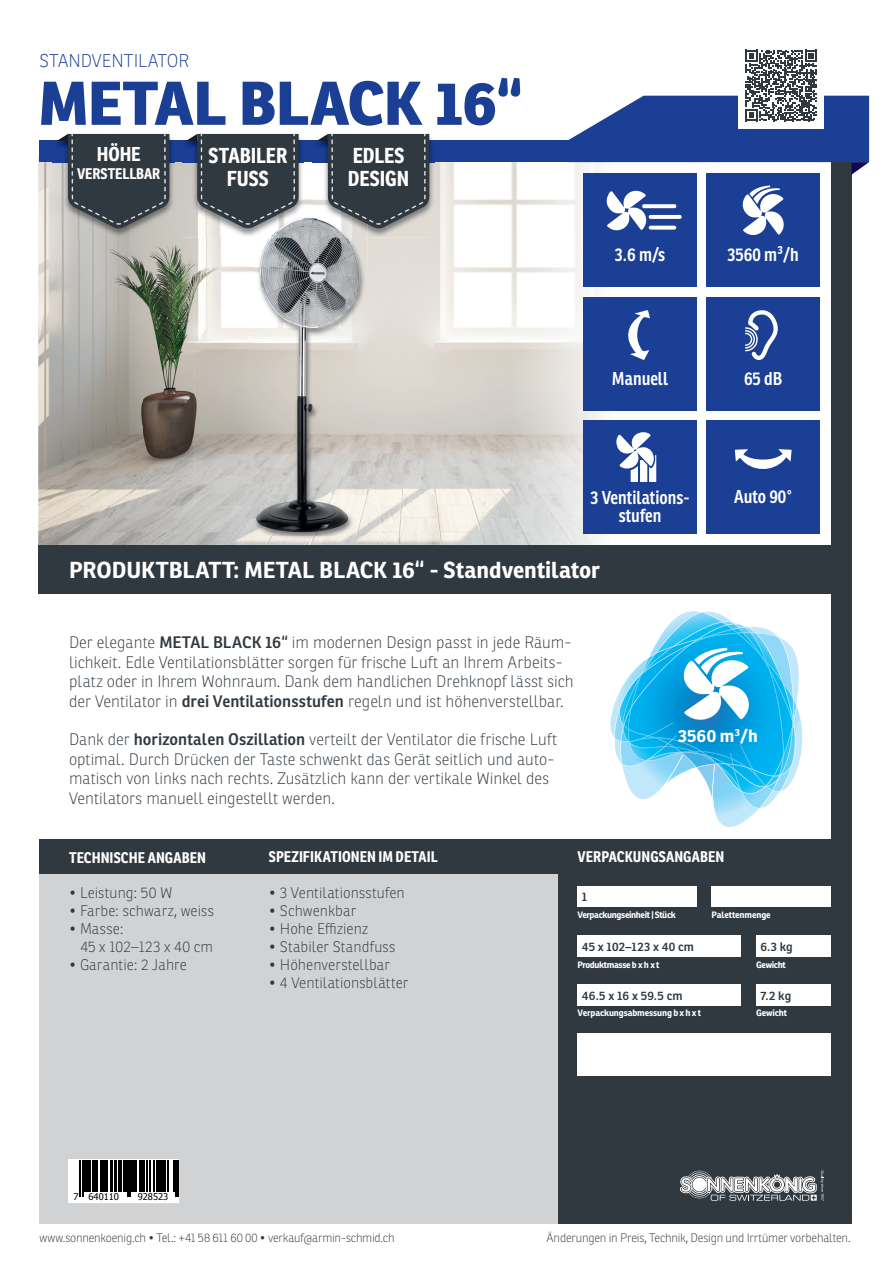
<style>
.page{position:relative;width:893px;height:1263px;background:#fff}
.page>*{position:absolute;margin:0;border:0;box-sizing:border-box;transform-origin:0 0}
.t1{font:800 60px "Ronnia";letter-spacing:-.01em;color:#1b3f94}
.t2{font:700 22.5px "Ronnia";letter-spacing:-.005em;color:#fff}
.t3{font:700 21px/23.9px "Ronnia Cond";letter-spacing:-.005em;color:#fff}
.t4{font:700 19.5px "Ronnia Cond";color:#fff}
.t5{font:600 18.15px/18.1px "Ronnia Cond";color:#fff;text-align:center}
.t6{font:100 18px "Ronnia";letter-spacing:-.005em;color:#1b3f94}
.t7{font:700 17.25px "Ronnia";color:#fff}
.t8{font:100 16.2px/19.5px "Ronnia";color:#313940}
.t9{font:100 15px/18px "Ronnia";letter-spacing:.005em;color:#313940}
.t10{font:700 15px "Ronnia Cond";letter-spacing:.005em;color:#fff}
.t11{font:100 12px "Ronnia";letter-spacing:-.02em;color:#313940}
.t12{font:600 12px "Ronnia";letter-spacing:.015em;color:#313940}
.t13{font:9.3px "Tahoma";color:#000001}
.t14{font:700 9px "Ronnia";letter-spacing:-.04em;color:#fff}
.t15{font:700 9px "Ronnia";letter-spacing:-.015em;color:#fff}
.s1{font-weight:600}
</style>
<div class="page">
<img style="left:38px;top:156px;width:52px;height:389px">
<img style="left:143px;top:162px;width:51px;height:383px">
<img style="left:303px;top:162px;width:10px;height:43px">
<img style="left:404px;top:162px;width:208px;height:383px">
<img style="left:90px;top:237px;width:53px;height:308px">
<img style="left:194px;top:237px;width:53px;height:308px">
<img style="left:352px;top:237px;width:52px;height:308px">
<img style="left:247px;top:535px;width:105px;height:10px">
<div style="left:39px;top:862px;width:812px;height:361px;background:#d1d2d4"></div>
<div style="left:558px;top:853px;width:293px;height:370px;background:#313940"></div>
<div style="left:39px;top:141px;width:802px;height:21px;background:#1b3f94"></div>
<div style="left:831px;top:140px;width:20px;height:932px;background:#313940"></div>
<div style="left:39px;top:839px;width:802px;height:34px;background:#313940"></div>
<div style="left:38px;top:545px;width:803px;height:48px;background:#313940"></div>
<svg style="left:680px;top:1170px;width:144px;height:31px"></svg>
<div style="left:706px;top:297px;width:114px;height:114px;background:#1b3f94"></div>
<svg style="left:745px;top:310px;width:33px;height:50px"></svg>
<img style="left:254px;top:535px;width:112px;height:5px">
<img style="left:246px;top:237px;width:122px;height:30px">
<img style="left:246px;top:267px;width:8px;height:268px">
<img style="left:366px;top:267px;width:2px;height:268px">
<img style="left:254px;top:217px;width:74px;height:318px">
<img style="left:328px;top:237px;width:38px;height:298px">
<svg style="left:567px;top:50px;width:302px;height:125px"></svg>
<svg style="left:69px;top:1159px;width:110px;height:44px"></svg>
<svg style="left:70px;top:1161px;width:108px;height:41px;fill:#fff"></svg>
<hr style="left:80px;top:1161px;width:1px;height:36px;background:#000001">
<hr style="left:82px;top:1161px;width:1px;height:36px;background:#000001">
<hr style="left:84px;top:1161px;width:1px;height:31px;background:#000001">
<hr style="left:86px;top:1161px;width:4px;height:31px;background:#000001">
<hr style="left:92px;top:1161px;width:3px;height:31px;background:#000001">
<hr style="left:97px;top:1161px;width:1px;height:31px;background:#000001">
<hr style="left:101px;top:1161px;width:2px;height:31px;background:#000001">
<hr style="left:104px;top:1161px;width:1px;height:31px;background:#000001">
<hr style="left:106px;top:1161px;width:2px;height:31px;background:#000001">
<hr style="left:110px;top:1161px;width:2px;height:31px;background:#000001">
<hr style="left:114px;top:1161px;width:2px;height:31px;background:#000001">
<hr style="left:118px;top:1161px;width:1px;height:31px;background:#000001">
<hr style="left:120px;top:1161px;width:1px;height:31px;background:#000001">
<hr style="left:123px;top:1161px;width:4px;height:31px;background:#000001">
<hr style="left:128px;top:1161px;width:1px;height:36px;background:#000001">
<hr style="left:130px;top:1161px;width:1px;height:36px;background:#000001">
<hr style="left:132px;top:1161px;width:3px;height:31px;background:#000001">
<hr style="left:136px;top:1161px;width:1px;height:31px;background:#000001">
<hr style="left:139px;top:1161px;width:2px;height:31px;background:#000001">
<hr style="left:142px;top:1161px;width:2px;height:31px;background:#000001">
<hr style="left:146px;top:1161px;width:1px;height:31px;background:#000001">
<hr style="left:149px;top:1161px;width:1px;height:31px;background:#000001">
<hr style="left:153px;top:1161px;width:1px;height:31px;background:#000001">
<hr style="left:157px;top:1161px;width:3px;height:31px;background:#000001">
<hr style="left:161px;top:1161px;width:2px;height:31px;background:#000001">
<hr style="left:164px;top:1161px;width:2px;height:31px;background:#000001">
<hr style="left:168px;top:1161px;width:1px;height:31px;background:#000001">
<hr style="left:173px;top:1161px;width:1px;height:31px;background:#000001">
<hr style="left:175px;top:1161px;width:1px;height:36px;background:#000001">
<hr style="left:177px;top:1161px;width:1px;height:36px;background:#000001">
<div style="left:578px;top:886px;width:119px;height:21px;background:#fff"></div>
<div style="left:711px;top:886px;width:120px;height:21px;background:#fff"></div>
<div style="left:578px;top:935px;width:163px;height:22px;background:#fff"></div>
<div style="left:756px;top:935px;width:75px;height:22px;background:#fff"></div>
<div style="left:578px;top:1033px;width:253px;height:43px;background:#fff"></div>
<div style="left:578px;top:984px;width:163px;height:22px;background:#fff"></div>
<div style="left:756px;top:984px;width:75px;height:22px;background:#fff"></div>
<div style="left:583px;top:421px;width:114px;height:113px;background:#1b3f94"></div>
<svg style="left:616px;top:432px;width:40px;height:50px"></svg>
<div style="left:583px;top:174px;width:114px;height:113px;background:#1b3f94"></div>
<svg style="left:649px;top:215px;width:33px;height:4px"></svg>
<svg style="left:607px;top:191px;width:69px;height:39px"></svg>
<div style="left:706px;top:174px;width:114px;height:113px;background:#1b3f94"></div>
<svg style="left:743px;top:185px;width:41px;height:50px"></svg>
<div style="left:706px;top:421px;width:114px;height:113px;background:#1b3f94"></div>
<svg style="left:735px;top:449px;width:57px;height:20px"></svg>
<div style="left:583px;top:297px;width:114px;height:114px;background:#1b3f94"></div>
<svg style="left:628px;top:310px;width:22px;height:50px"></svg>
<svg style="left:610px;top:611px;width:193px;height:216px"></svg>
<img style="left:313px;top:133px;width:121px;height:104px">
<img style="left:313px;top:214px;width:55px;height:23px">
<img style="left:313px;top:217px;width:53px;height:20px">
<svg style="left:317px;top:134px;width:112px;height:94px"></svg>
<img style="left:53px;top:133px;width:121px;height:104px">
<svg style="left:57px;top:134px;width:112px;height:94px"></svg>
<img style="left:182px;top:133px;width:121px;height:104px">
<img style="left:246px;top:214px;width:57px;height:23px">
<img style="left:254px;top:217px;width:49px;height:20px">
<svg style="left:186px;top:134px;width:113px;height:94px"></svg>
<p class="t6" style="left:39px;top:50px;width:152px">STANDVENTILATOR</p>
<h1 class="t1" style="left:39px;top:65px;width:485px">METAL BLACK 16“</h1>
<p class="t4" style="left:97px;top:142px;width:45px">HÖHE</p>
<p class="t10" style="left:77px;top:164px;width:85px">VERSTELLBAR</p>
<p class="t3" style="left:209px;top:143px;width:80px;text-align:center">STABILER<br>FUSS</p>
<p class="t3" style="left:348px;top:143px;width:63px">EDLES<br>DESIGN</p>
<p class="t5" style="left:615px;top:246px;width:52px">3.6 m/s</p>
<p class="t5" style="left:727px;top:246px;width:73px">3560 m³/h</p>
<p class="t5" style="left:612px;top:369px;width:58px">Manuell</p>
<p class="t5" style="left:591px;top:488px;width:101px">3 Ventilations&shy;stufen</p>
<p class="t5" style="left:744px;top:369px;width:40px">65 dB</p>
<p class="t5" style="left:734px;top:488px;width:60px">Auto 90°</p>
<h2 class="t2" style="left:69px;top:556px;width:532px">PRODUKTBLATT: METAL BLACK 16“ - Standventilator</h2>
<p class="t8" style="left:69px;top:633px;width:506px">Der elegante <span class="s1">METAL BLACK 16“</span> im modernen Design passt in jede Räum&shy;lichkeit. Edle Ventilationsblätter sorgen für frische Luft an Ihrem Arbeits&shy;platz oder in Ihrem Wohnraum. Dank dem handlichen Drehknopf lässt sich der Ventilator in <span class="s1">drei Ventilationsstufen</span> regeln und ist höhenverstellbar.</p>
<p class="t8" style="left:69px;top:730px;width:490px">Dank der <span class="s1">horizontalen Oszillation</span> verteilt der Ventilator die frische Luft optimal. Durch Drücken der Taste schwenkt das Gerät seitlich und auto&shy;matisch von links nach rechts. Zusätzlich kann der vertikale Winkel des Ventilators manuell eingestellt werden.</p>
<p class="t7" style="left:678px;top:725px;width:81px">3560 m<sup>3</sup>/h</p>
<p class="t10" style="left:69px;top:848px;width:138px">TECHNISCHE ANGABEN</p>
<p class="t9" style="left:69px;top:884px;width:105px">• Leistung: 50 W</p>
<p class="t9" style="left:69px;top:902px;width:146px">• Farbe: schwarz, weiss</p>
<p class="t9" style="left:80px;top:920px;width:134px;text-indent:-11px">• Masse:<br>45 x 102–123 x 40 cm</p>
<p class="t9" style="left:69px;top:956px;width:119px">• Garantie: 2 Jahre</p>
<p class="t10" style="left:269px;top:847px;width:170px">SPEZIFIKATIONEN IM DETAIL</p>
<p class="t9" style="left:269px;top:884px;width:137px">• 3 Ventilationsstufen</p>
<p class="t9" style="left:269px;top:902px;width:89px">• Schwenkbar</p>
<p class="t9" style="left:269px;top:920px;width:100px">• Hohe Effizienz</p>
<p class="t9" style="left:269px;top:938px;width:128px">• Stabiler Standfuss</p>
<p class="t9" style="left:269px;top:956px;width:123px">• Höhenverstellbar</p>
<p class="t9" style="left:269px;top:974px;width:141px">• 4 Ventilationsblätter</p>
<p class="t13" style="left:74px;top:1190px;width:47px">7 640110</p>
<p class="t13" style="left:138px;top:1190px;width:32px">928523</p>
<p class="t10" style="left:578px;top:847px;width:148px">VERPACKUNGSANGABEN</p>
<p class="t12" style="left:582px;top:890px;width:7px">1</p>
<p class="t14" style="left:578px;top:909px;width:100px">Verpackungseinheit | Stück</p>
<p class="t15" style="left:711px;top:909px;width:61px">Palettenmenge</p>
<p class="t12" style="left:582px;top:939px;width:114px">45 x 102–123 x 40 cm</p>
<p class="t12" style="left:760px;top:939px;width:34px">6.3 kg</p>
<p class="t14" style="left:578px;top:959px;width:83px">Produktmasse b x h x t</p>
<p class="t14" style="left:756px;top:959px;width:31px">Gewicht</p>
<p class="t12" style="left:582px;top:988px;width:102px">46.5 x 16 x 59.5 cm</p>
<p class="t12" style="left:760px;top:988px;width:32px">7.2 kg</p>
<p class="t15" style="left:578px;top:1007px;width:125px">Verpackungsabmessung b x h x t</p>
<p class="t15" style="left:756px;top:1007px;width:32px">Gewicht</p>
<p class="t11" style="left:39px;top:1230px;width:357px">www.sonnenkoenig.ch • Tel.: +41 58 611 60 00 • verkauf@armin-schmid.ch</p>
<p class="t11" style="left:546px;top:1230px;width:306px">Änderungen in Preis, Technik, Design und Irrtümer vorbehalten.</p>
</div>
